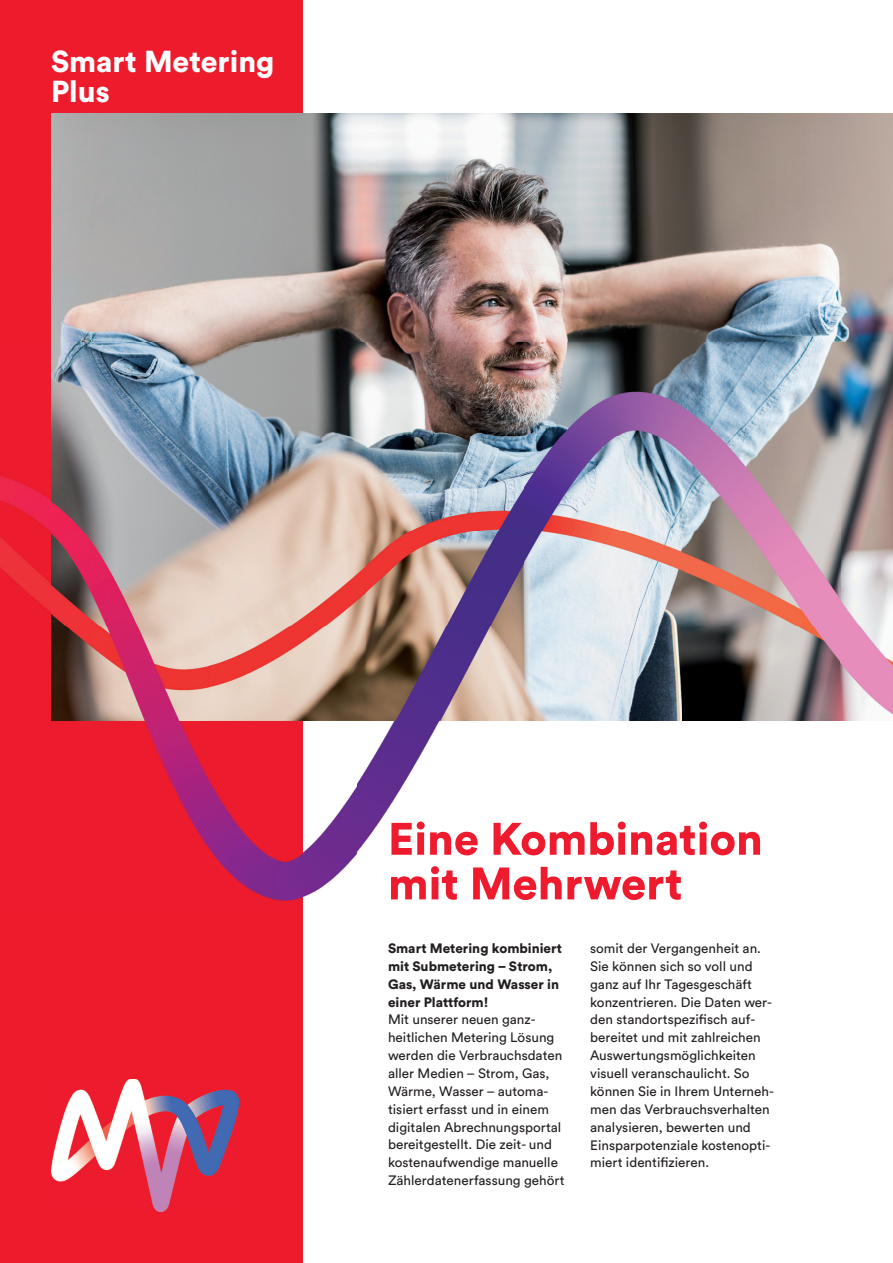
<style>
.page{position:relative;width:893px;height:1263px;background:#fff}
.page>*{position:absolute;margin:0;border:0;box-sizing:border-box;transform-origin:0 0}
.t1{font:900 30px/30px "Circular Pro";color:#fff}
.t2{font:13.5px/17.9px "Circular Pro";color:#231f20}
.t3{font:900 13.5px/17.9px "Circular Pro";color:#231f20}
</style>
<div class="page">
<div style="left:0;top:0;width:303px;height:1263px;background:#ee1b2d"></div>
<img style="left:51px;top:1079px;width:187px;height:133px">
<img style="left:51px;top:114px;width:842px;height:607px">
<img style="left:145px;top:721px;width:616px;height:180px">
<img style="left:0;top:342px;width:101px;height:379px">
<img style="left:391px;top:821px;width:369px;height:34px">
<img style="left:391px;top:866px;width:290px;height:34px">
<h1 class="t1" style="left:51px;top:45px;width:225px">Smart Metering<br>Plus</h1>
<p class="t3" style="left:388px;top:939px;width:176px">Smart Metering kombiniert mit Submetering – Strom,<br>Gas, Wärme und Wasser in einer Plattform!</p>
<p class="t2" style="left:388px;top:1010px;width:178px">Mit unserer neuen ganz&shy;heitlichen Metering Lösung werden die Verbrauchsdaten aller Medien – Strom, Gas,<br>Wärme, Wasser – automa&shy;tisiert erfasst und in einem digitalen Abrechnungsportal bereitgestellt. Die zeit- und kostenaufwendige manuelle<br>Zählerdatenerfassung gehört</p>
<p class="t2" style="left:590px;top:939px;width:185px">somit der Vergangenheit an.<br>Sie können sich so voll und ganz auf Ihr Tagesgeschäft konzentrieren. Die Daten wer&shy;den standortspezifisch auf&shy;bereitet und mit zahlreichen<br>Auswertungsmöglichkeiten visuell veranschaulicht. So können Sie in Ihrem Unterneh&shy;men das Verbrauchsverhalten analysieren, bewerten und<br>Einsparpotenziale kostenopti&shy;miert identifizieren.</p>
</div>
